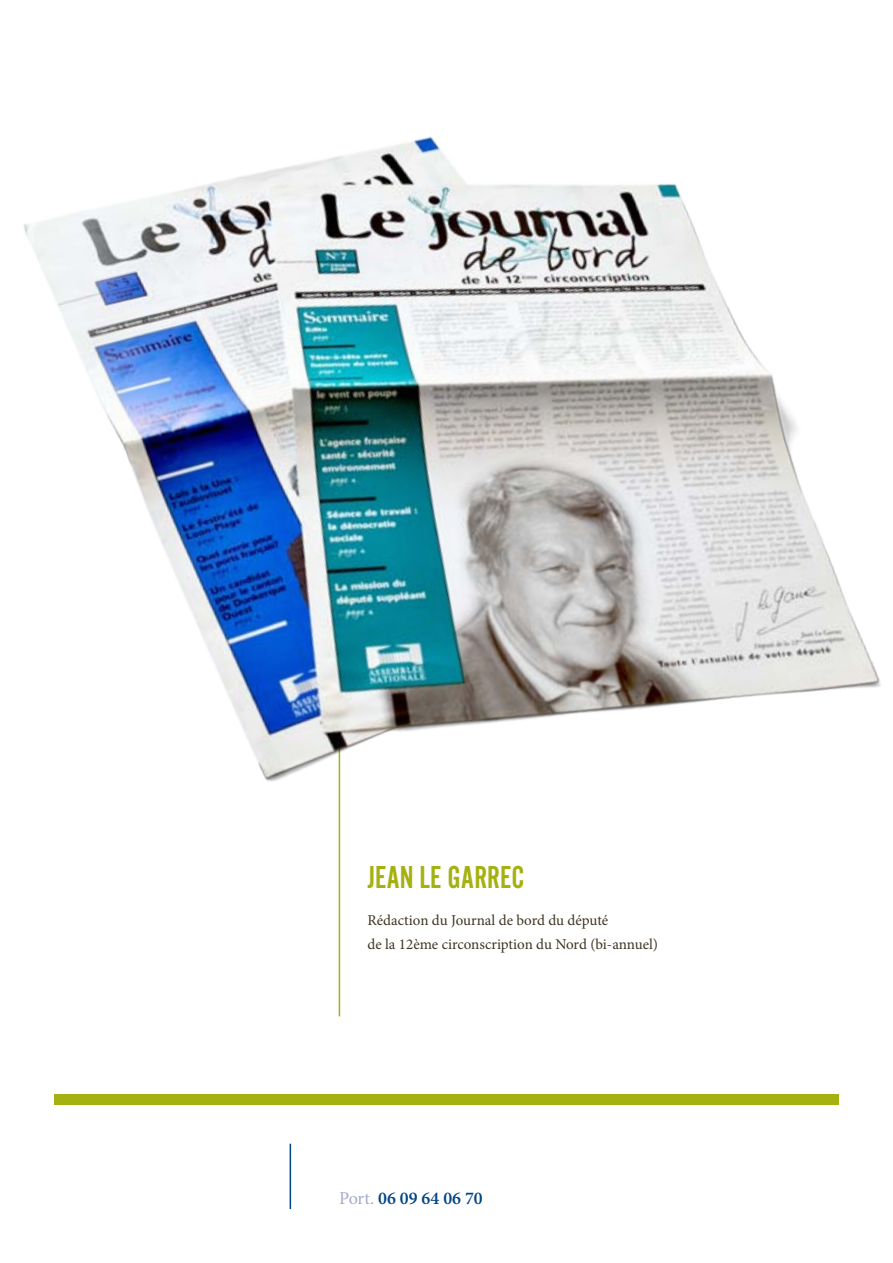
<style>
.page{position:relative;width:893px;height:1263px;background:#fff}
.page>*{position:absolute;margin:0;border:0;box-sizing:border-box;transform-origin:0 0}
.t1{font:33px "Alternate Got No 2 D";color:#a5b111}
.t2{font:600 18px "Minion Pro";color:#004584}
.t3{font:15px/24px "Minion Pro";color:#3f3422}
.s1{font-weight:400;color:#a5aaca}
</style>
<div class="page">
<div style="left:54px;top:1094px;width:785px;height:11px;background:#a5b111"></div>
<hr style="left:339px;top:342px;width:1px;height:674px;background:#a5b111">
<hr style="left:290px;top:1144px;width:1px;height:65px;background:#004584">
<img style="left:23px;top:136px;width:858px;height:759px">
<p class="t1" style="left:367px;top:860px;width:158px">JEAN LE GARREC</p>
<p class="t3" style="left:367px;top:908px;width:292px">Rédaction du Journal de bord du député<br>de la 12ème circonscription du Nord (bi-annuel)</p>
<p class="t2" style="left:339px;top:1186px;width:145px"><span class="s1">Port.</span> 06 09 64 06 70</p>
</div>
